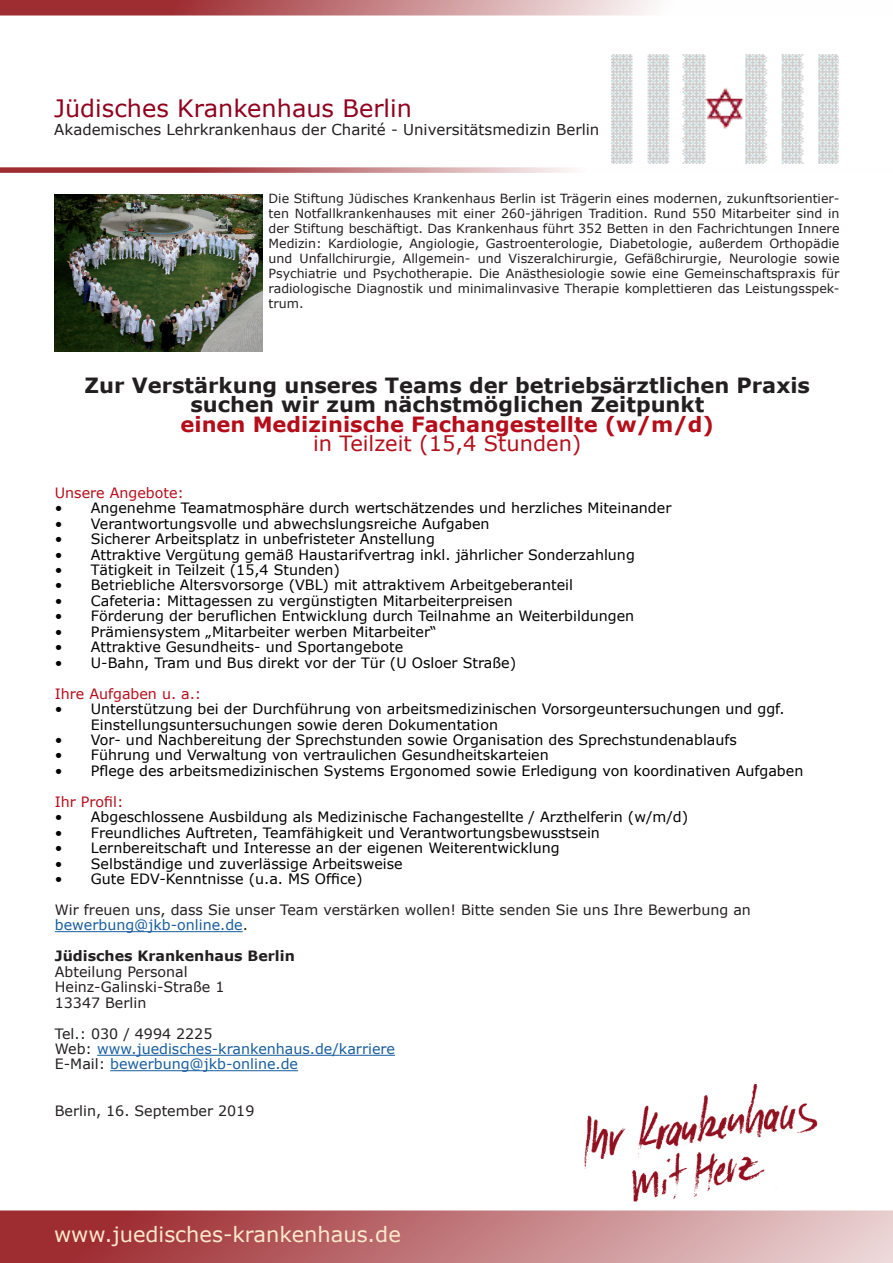
<style>
.page{position:relative;width:893px;height:1263px;background:#fff}
.page>*{position:absolute;margin:0;border:0;box-sizing:border-box;transform-origin:0 0}
.t1{font:24px "Verdana";color:#90021e}
.t2{font:700 21px "Verdana";color:#231f20}
.t3{font:700 21px "Verdana";color:#b50e1a}
.t4{font:21px "Verdana";color:#ffe9cb}
.t5{font:21px "Verdana";color:#b50e1a}
.t6{font:15px "Verdana";color:#231f20}
.t7{font:14.25px "Verdana";color:#000}
.t8{font:14.25px "Verdana";color:#231f20}
.t9{font:14.25px "Verdana";color:#175d9e}
.t10{font:14.25px "Verdana";color:#b50e1a}
.t11{font:700 14.25px "Verdana";color:#231f20}
.t12{font:12.6px/15px "Verdana";color:#231f20;text-align:justify}
.s1{color:#231f20}
</style>
<div class="page">
<svg style="left:0;top:0;width:654px;height:16px;background:#c17a7d"></svg>
<img style="left:611px;top:55px;width:228px;height:109px">
<img style="left:584px;top:1084px;width:234px;height:118px">
<hr style="left:55px;top:931px;width:188px;height:1px;background:#175d9e">
<hr style="left:97px;top:1055px;width:298px;height:1px;background:#175d9e">
<hr style="left:110px;top:1070px;width:188px;height:1px;background:#175d9e">
<img style="left:54px;top:194px;width:209px;height:157px">
<svg style="left:0;top:1210px;width:893px;height:53px;background:#c0787c"></svg>
<svg style="left:0;top:167px;width:570px;height:6px;background:#c17a7d"></svg>
<p class="t1" style="left:54px;top:91px;width:359px">Jüdisches Krankenhaus Berlin</p>
<p class="t6" style="left:54px;top:119px;width:547px">Akademisches Lehrkrankenhaus der Charité - Universitätsmedizin Berlin</p>
<p class="t12" style="left:269px;top:191px;width:572px">Die Stiftung Jüdisches Krankenhaus Berlin ist Trägerin eines modernen, zukunftsorientier&shy;ten Notfallkrankenhauses mit einer 260-jährigen Tradition. Rund 550 Mitarbeiter sind in der Stiftung beschäftigt. Das Krankenhaus führt 352 Betten in den Fachrichtungen Innere Medizin: Kardiologie, Angiologie, Gastroenterologie, Diabetologie, außerdem Orthopädie und Unfallchirurgie, Allgemein- und Viszeralchirurgie, Gefäßchirurgie, Neurologie sowie Psychiatrie und Psychotherapie. Die Anästhesiologie sowie eine Gemeinschaftspraxis für radiologische Diagnostik und minimalinvasive Therapie komplettieren das Leistungsspek&shy;trum.</p>
<p class="t2" style="left:85px;top:370px;width:727px">Zur Verstärkung unseres Teams der betriebsärztlichen Praxis</p>
<p class="t2" style="left:190px;top:390px;width:515px">suchen wir zum nächstmöglichen Zeitpunkt</p>
<p class="t3" style="left:181px;top:409px;width:535px">einen Medizinische Fachangestellte (w/m/d)</p>
<p class="t5" style="left:313px;top:429px;width:270px">in Teilzeit (15,4 Stunden)</p>
<p class="t10" style="left:55px;top:483px;width:131px">Unsere Angebote:</p>
<p class="t7" style="left:55px;top:498px;width:618px">• Angenehme Teamatmosphäre durch wertschätzendes und herzliches Miteinander</p>
<p class="t7" style="left:55px;top:514px;width:436px">• Verantwortungsvolle und abwechslungsreiche Aufgaben</p>
<p class="t7" style="left:55px;top:529px;width:381px">• Sicherer Arbeitsplatz in unbefristeter Anstellung</p>
<p class="t7" style="left:55px;top:545px;width:581px">• Attraktive Vergütung gemäß Haustarifvertrag inkl. jährlicher Sonderzahlung</p>
<p class="t7" style="left:55px;top:560px;width:287px">• Tätigkeit in Teilzeit (15,4 Stunden)</p>
<p class="t7" style="left:55px;top:575px;width:520px">• Betriebliche Altersvorsorge (VBL) mit attraktivem Arbeitgeberanteil</p>
<p class="t7" style="left:55px;top:591px;width:459px">• Cafeteria: Mittagessen zu vergünstigten Mitarbeiterpreisen</p>
<p class="t7" style="left:55px;top:606px;width:581px">• Förderung der beruflichen Entwicklung durch Teilnahme an Weiterbildungen</p>
<p class="t7" style="left:55px;top:622px;width:383px">• Prämiensystem „Mitarbeiter werben Mitarbeiter“</p>
<p class="t7" style="left:55px;top:637px;width:350px">• Attraktive Gesundheits- und Sportangebote</p>
<p class="t7" style="left:55px;top:653px;width:463px">• U-Bahn, Tram und Bus direkt vor der Tür (U Osloer Straße)</p>
<p class="t10" style="left:55px;top:684px;width:148px">Ihre Aufgaben u. a.:</p>
<p class="t7" style="left:55px;top:699px;width:731px">• Unterstützung bei der Durchführung von arbeitsmedizinischen Vorsorgeuntersuchungen und ggf.</p>
<p class="t7" style="left:91px;top:714px;width:409px">Einstellungsuntersuchungen sowie deren Dokumentation</p>
<p class="t7" style="left:55px;top:730px;width:684px">• Vor- und Nachbereitung der Sprechstunden sowie Organisation des Sprechstundenablaufs</p>
<p class="t7" style="left:55px;top:745px;width:495px">• Führung und Verwaltung von vertraulichen Gesundheitskarteien</p>
<p class="t7" style="left:55px;top:761px;width:750px">• Pflege des arbeitsmedizinischen Systems Ergonomed sowie Erledigung von koordinativen Aufgaben</p>
<p class="t10" style="left:55px;top:792px;width:70px">Ihr Profil:</p>
<p class="t7" style="left:55px;top:807px;width:635px">• Abgeschlossene Ausbildung als Medizinische Fachangestellte / Arzthelferin (w/m/d)</p>
<p class="t7" style="left:55px;top:823px;width:547px">• Freundliches Auftreten, Teamfähigkeit und Verantwortungsbewusstsein</p>
<p class="t7" style="left:55px;top:838px;width:506px">• Lernbereitschaft und Interesse an der eigenen Weiterentwicklung</p>
<p class="t7" style="left:55px;top:854px;width:349px">• Selbständige und zuverlässige Arbeitsweise</p>
<p class="t7" style="left:55px;top:869px;width:309px">• Gute EDV-Kenntnisse (u.a. MS Office)</p>
<p class="t8" style="left:55px;top:900px;width:698px">Wir freuen uns, dass Sie unser Team verstärken wollen! Bitte senden Sie uns Ihre Bewerbung an</p>
<p class="t9" style="left:55px;top:915px;width:195px">bewerbung@jkb-online.de<span class="s1">.</span></p>
<p class="t11" style="left:55px;top:946px;width:241px">Jüdisches Krankenhaus Berlin</p>
<p class="t8" style="left:55px;top:962px;width:134px">Abteilung Personal</p>
<p class="t8" style="left:55px;top:977px;width:171px">Heinz-Galinski-Straße 1</p>
<p class="t8" style="left:55px;top:993px;width:93px">13347 Berlin</p>
<p class="t8" style="left:55px;top:1023px;width:159px">Tel.: 030 / 4994 2225</p>
<p class="t9" style="left:55px;top:1039px;width:342px"><span class="s1">Web:</span> www.juedisches-krankenhaus.de/karriere</p>
<p class="t9" style="left:55px;top:1054px;width:245px"><span class="s1">E-Mail:</span> bewerbung@jkb-online.de</p>
<p class="t8" style="left:55px;top:1101px;width:201px">Berlin, 16. September 2019</p>
<p class="t4" style="left:54px;top:1220px;width:348px">www.juedisches-krankenhaus.de</p>
</div>
